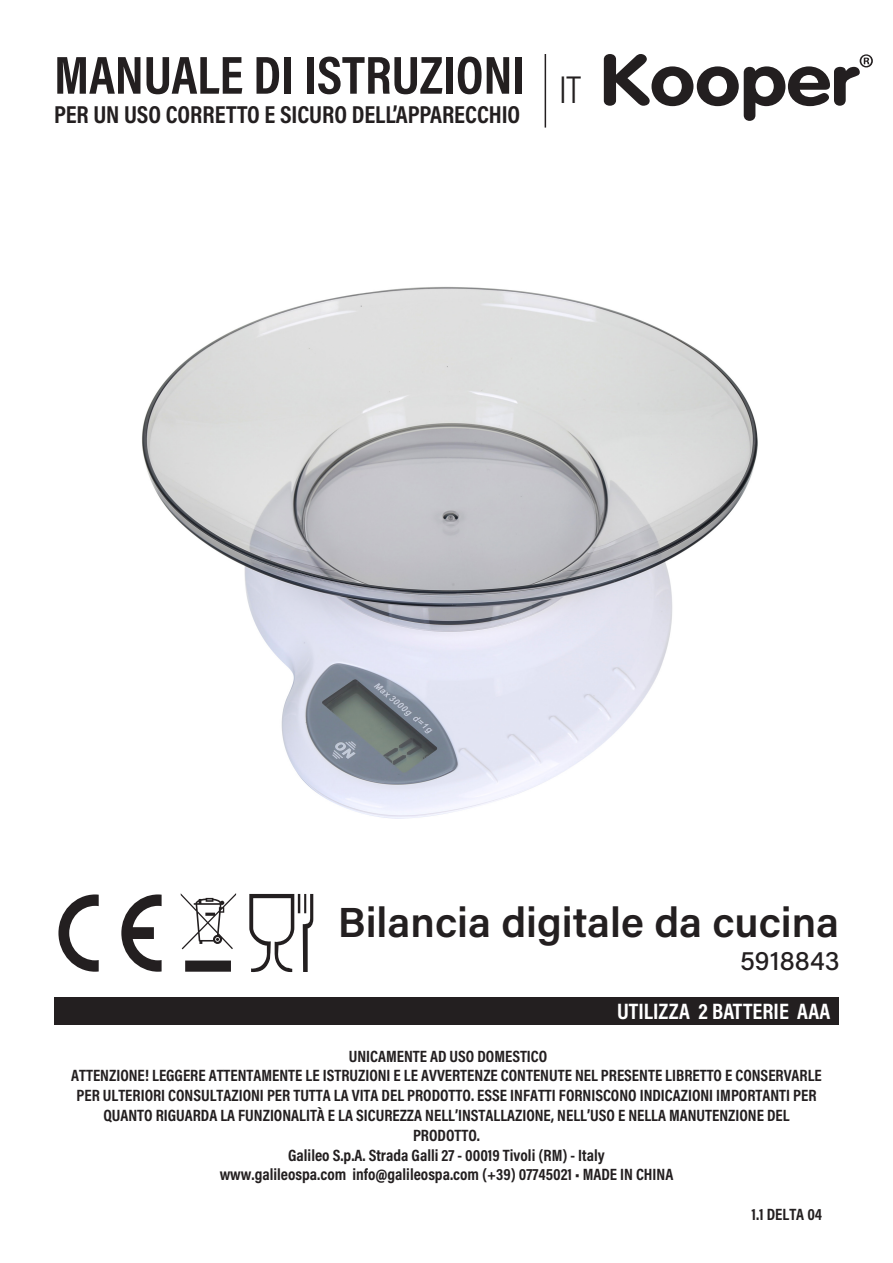
<style>
.page{position:relative;width:893px;height:1263px;background:#fff}
.page>*{position:absolute;margin:0;border:0;box-sizing:border-box;transform-origin:0 0}
.t1{font:700 54px "Acumin Pro Cond";color:#231f20}
.t2{font:600 42px "Acumin Pro";color:#231f20}
.t3{font:300 39px "Acumin Pro Cond";color:#231f20}
.t4{font:500 27px "Acumin Pro";color:#231f20}
.t5{font:700 24.75px "Acumin Pro Cond";color:#231f20}
.t6{font:700 22.5px "Acumin Pro Cond";letter-spacing:.005em;color:#fff}
.t7{font:700 16.5px/19.8px "Acumin Pro Cond";color:#231f20;text-align:center}
</style>
<div class="page">
<div style="left:54px;top:997px;width:785px;height:28px;background:#231f20"></div>
<svg style="left:58px;top:894px;width:41px;height:78px"></svg>
<svg style="left:121px;top:894px;width:41px;height:78px"></svg>
<svg style="left:181px;top:893px;width:55px;height:79px"></svg>
<svg style="left:249px;top:894px;width:64px;height:79px"></svg>
<hr style="left:545px;top:54px;width:1px;height:74px;background:#231f20">
<svg style="left:604px;top:54px;width:269px;height:67px"></svg>
<img style="left:142px;top:286px;width:616px;height:533px">
<p class="t1" style="left:54px;top:39px;width:473px">MANUALE DI ISTRUZIONI</p>
<p class="t5" style="left:54px;top:99px;width:468px">PER UN USO CORRETTO E SICURO DELL’APPARECCHIO</p>
<p class="t3" style="left:559px;top:65px;width:23px">IT</p>
<h2 class="t2" style="left:338px;top:893px;width:503px">Bilancia digitale da cucina</h2>
<h3 class="t4" style="left:740px;top:941px;width:101px">5918843</h3>
<h3 class="t6" style="left:617px;top:997px;width:215px">UTILIZZA 2 BATTERIE AAA</h3>
<p class="t7" style="left:71px;top:1045px;width:752px">UNICAMENTE AD USO DOMESTICO<br>ATTENZIONE! LEGGERE ATTENTAMENTE LE ISTRUZIONI E LE AVVERTENZE CONTENUTE NEL PRESENTE LIBRETTO E CONSERVARLE PER ULTERIORI CONSULTAZIONI PER TUTTA LA VITA DEL PRODOTTO. ESSE INFATTI FORNISCONO INDICAZIONI IMPORTANTI PER QUANTO RIGUARDA LA FUNZIONALITÀ E LA SICUREZZA NELL’INSTALLAZIONE, NELL’USO E NELLA MANUTENZIONE DEL PRODOTTO.<br>Galileo S.p.A. Strada Galli 27 - 00019 Tivoli (RM) - Italy<br>www.galileospa.com info@galileospa.com (+39) 07745021 • MADE IN CHINA</p>
<p class="t7" style="left:751px;top:1204px;width:72px">1.1 DELTA 04</p>
</div>
